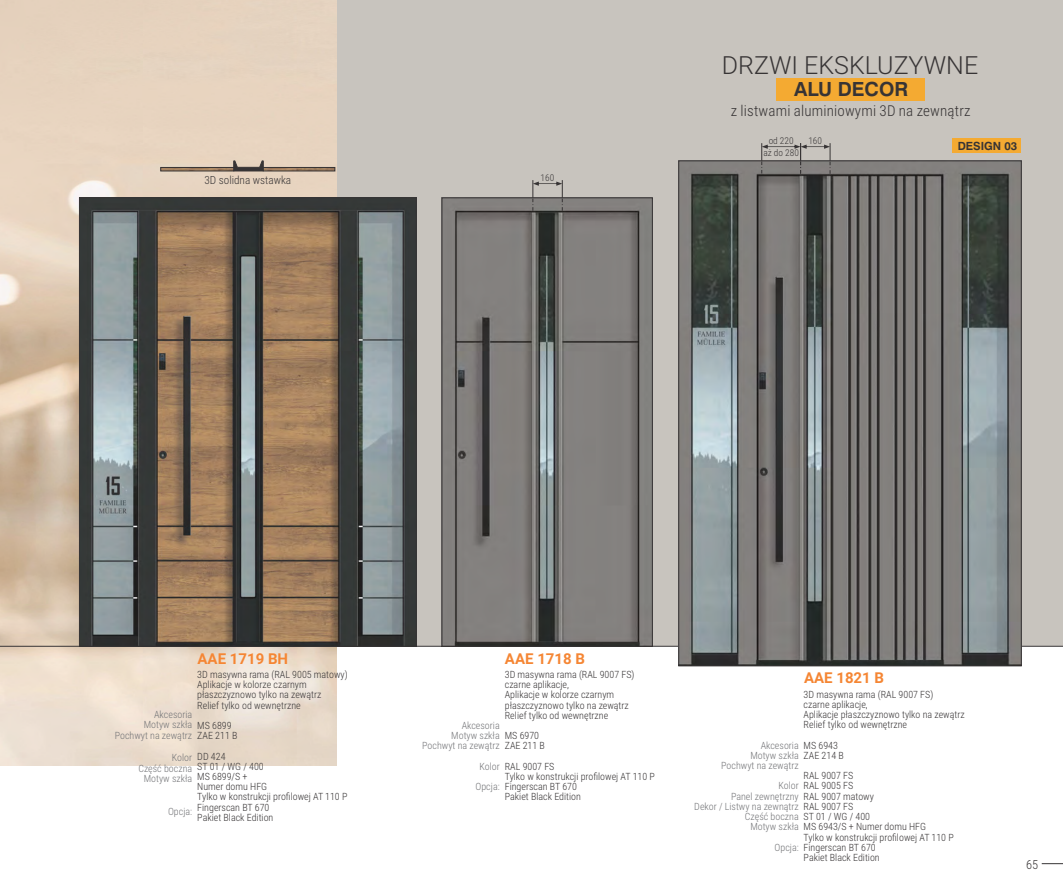
<style>
.page{position:relative;width:1063px;height:886px;background:#fff}
.page>*{position:absolute;margin:0;border:0;box-sizing:border-box;transform-origin:0 0}
.t1{font:300 25px "Roboto";color:#373435}
.t2{font:700 19.5px "Swiss 721 BT";color:#373435}
.t3{font:300 15px "Roboto Condensed";letter-spacing:.01em;color:#373435}
.t4{font:700 15px "Roboto";color:#f58634}
.t5{font:300 12.5px "Roboto Condensed";color:#373435}
.t6{font:300 11.25px "Roboto Condensed";color:#373435}
.t7{font:700 11.25px "Swiss 721 BT";color:#373435}
.t8{font:300 10px/10.2px "Roboto Condensed";color:#373435}
.t9{font:300 10px/10.2px "Roboto Condensed";color:#727376;text-align:right}
.t10{font:300 9.38px "Roboto Condensed";color:#373435}
</style>
<div class="page">
<div style="left:0;top:0;width:1063px;height:646px;background:#c8c4be"></div>
<img style="left:0;top:0;width:336px;height:765px">
<hr style="left:309px;top:646px;width:754px;height:1px;background:#373435">
<svg style="left:1042px;top:863px;width:21px;height:1px"></svg>
<hr style="left:0;top:646px;width:313px;height:1px;background:#373435">
<div style="left:777px;top:78px;width:148px;height:22px;background:#f4aa32"></div>
<img style="left:681px;top:163px;width:338px;height:501px">
<svg style="left:761px;top:143px;width:70px;height:31px"></svg>
<svg style="left:160px;top:159px;width:175px;height:12px;background:#baa795"></svg>
<div style="left:952px;top:138px;width:69px;height:15px;background:#f4aa32"></div>
<img style="left:81px;top:199px;width:334px;height:446px">
<div style="left:79px;top:197px;width:338px;height:450px;border:1px solid #373435"></div>
<img style="left:444px;top:200px;width:207px;height:444px">
<div style="left:442px;top:198px;width:211px;height:448px;border:1px solid #373435"></div>
<svg style="left:533px;top:180px;width:30px;height:31px"></svg>
<p class="t6" style="left:204px;top:175px;width:88px">3D solidna wstawka</p>
<p class="t10" style="left:541px;top:174px;width:15px">160</p>
<h1 class="t1" style="left:722px;top:55px;width:258px">DRZWI EKSKLUZYWNE</h1>
<h3 class="t3" style="left:731px;top:105px;width:241px">z listwami aluminiowymi 3D na zewnątrz</h3>
<h2 class="t2" style="left:794px;top:81px;width:116px">ALU DECOR</h2>
<p class="t10" style="left:769px;top:137px;width:26px">od 220</p>
<p class="t10" style="left:763px;top:149px;width:37px">aż do 280</p>
<p class="t10" style="left:808px;top:137px;width:15px">160</p>
<p class="t7" style="left:958px;top:141px;width:61px">DESIGN 03</p>
<h3 class="t4" style="left:197px;top:652px;width:92px">AAE 1719 BH</h3>
<p class="t8" style="left:197px;top:670px;width:152px">3D masywna rama (RAL 9005 matowy)<br>Aplikacje w kolorze czarnym płaszczyznowo tylko na zewątrz<br>Relief tylko od wewnętrzne</p>
<p class="t8" style="left:197px;top:721px;width:42px">MS 6899<br>ZAE 211 B</p>
<p class="t8" style="left:197px;top:752px;width:152px">DD 424<br>ST 01 / WG / 400<br>MS 6899/S +<br>Numer domu HFG<br>Tylko w konstrukcji profilowej AT 110 P<br>Fingerscan BT 670<br>Pakiet Black Edition</p>
<p class="t9" style="left:115px;top:710px;width:79px;line-height:10.8px">Akcesoria<br>Motyw szkła<br>Pochwyt na zewątrz</p>
<p class="t9" style="left:138px;top:753px;width:55px;line-height:10.8px">Kolor<br>Część boczna<br>Motyw szkła</p>
<p class="t9" style="left:168px;top:807px;width:26px">Opcja:</p>
<h3 class="t4" style="left:505px;top:652px;width:82px">AAE 1718 B</h3>
<p class="t8" style="left:505px;top:670px;width:131px">3D masywna rama (RAL 9007 FS) czarne aplikacje,<br>Aplikacje w kolorze czarnym płaszczyznowo tylko na zewątrz<br>Relief tylko od wewnętrzne</p>
<p class="t8" style="left:505px;top:731px;width:42px">MS 6970<br>ZAE 211 B</p>
<p class="t8" style="left:505px;top:762px;width:152px">RAL 9007 FS<br>Tylko w konstrukcji profilowej AT 110 P<br>Fingerscan BT 670<br>Pakiet Black Edition</p>
<p class="t9" style="left:422px;top:721px;width:79px">Akcesoria<br>Motyw szkła<br>Pochwyt na zewątrz</p>
<p class="t9" style="left:476px;top:757px;width:26px;line-height:20.4px;text-align:center">Kolor<br>Opcja:</p>
<h3 class="t4" style="left:804px;top:672px;width:82px">AAE 1821 B</h3>
<p class="t8" style="left:804px;top:690px;width:163px">3D masywna rama (RAL 9007 FS)<br>czarne aplikacje,<br>Aplikacje płaszczyznowo tylko na zewątrz<br>Relief tylko od wewnętrzne</p>
<p class="t8" style="left:804px;top:741px;width:42px">MS 6943<br>ZAE 214 B</p>
<p class="t8" style="left:804px;top:772px;width:152px">RAL 9007 FS<br>RAL 9005 FS<br>RAL 9007 matowy<br>RAL 9007 FS<br>ST 01 / WG / 400<br>MS 6943/S + Numer domu HFG<br>Tylko w konstrukcji profilowej AT 110 P<br>Fingerscan BT 670<br>Pakiet Black Edition</p>
<p class="t9" style="left:721px;top:741px;width:79px">Akcesoria<br>Motyw szkła<br>Pochwyt na zewątrz</p>
<p class="t9" style="left:694px;top:782px;width:106px">Kolor<br>Panel zewnętrzny<br>Dekor / Listwy na zewnątrz<br>Część boczna<br>Motyw szkła</p>
<p class="t9" style="left:775px;top:843px;width:26px">Opcja:</p>
<p class="t5" style="left:1026px;top:859px;width:14px">65</p>
</div>
